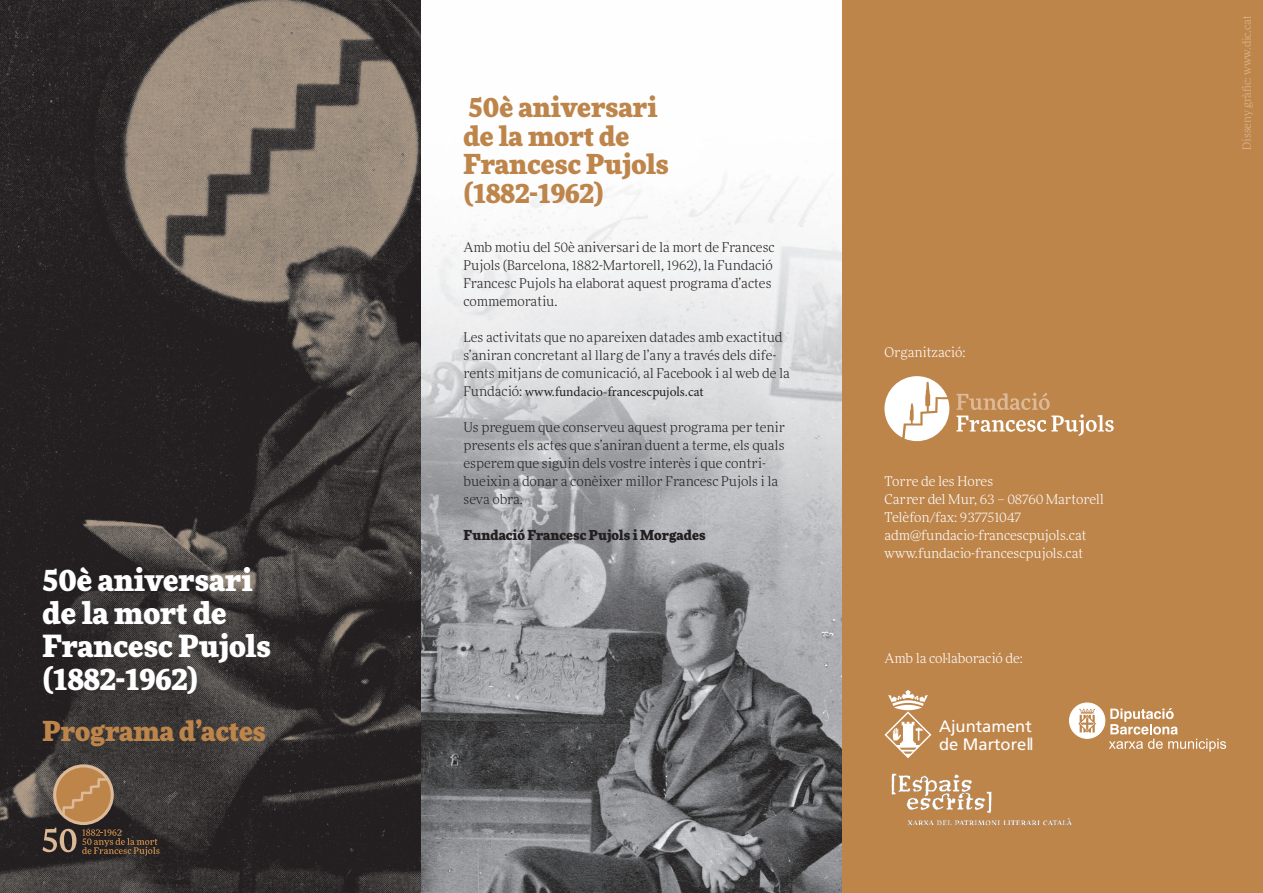
<style>
.page{position:relative;width:1263px;height:893px;background:#fff}
.page>*{position:absolute;margin:0;border:0;box-sizing:border-box;transform-origin:0 0}
.t1{font:900 30px "More Pro";color:#fff}
.t2{font:900 27px "More Pro";color:#be854b}
.t3{font:16.5px/17.2px "Frutiger";color:#fff}
.t4{font:300 13.5px/18px "More Pro";color:#231f20}
.t5{font:300 13.5px "More Pro";color:#fff}
.t6{font:900 13.5px "More Pro";color:#231f20}
.t7{font:300 11.25px "More Pro";color:#dcb997}
.s1{font-family:"Minion Pro";font-weight:400}
</style>
<div class="page">
<img style="left:421px;top:179px;width:421px;height:714px">
<svg style="left:0;top:0;width:421px;height:893px;background:#423d3a"></svg>
<svg style="left:55px;top:766px;width:57px;height:57px"></svg>
<div style="left:53px;top:764px;width:61px;height:61px;border:3px solid #dcb997;border-radius:50%"></div>
<svg style="left:43px;top:828px;width:33px;height:24px"></svg>
<svg style="left:82px;top:829px;width:78px;height:27px;background:#46372c"></svg>
<svg style="left:61px;top:776px;width:49px;height:42px;background:#bf8a54"></svg>
<div style="left:842px;top:0;width:421px;height:893px;background:#be854b"></div>
<img style="left:891px;top:773px;width:181px;height:53px">
<svg style="left:884px;top:690px;width:47px;height:68px"></svg>
<div style="left:1069px;top:703px;width:36px;height:35px;background:#fff;border-radius:50%"></div>
<div style="left:1069px;top:702px;width:36px;height:37px;border:1px solid #fff;border-radius:50%"></div>
<svg style="left:1109px;top:708px;width:117px;height:44px"></svg>
<svg style="left:1078px;top:709px;width:18px;height:23px"></svg>
<svg style="left:956px;top:393px;width:158px;height:43px"></svg>
<svg style="left:884px;top:376px;width:65px;height:65px"></svg>
<p class="t1" style="left:43px;top:555px;width:211px">50è aniversari</p>
<p class="t1" style="left:43px;top:588px;width:186px">de la mort de</p>
<p class="t1" style="left:43px;top:621px;width:230px">Francesc Pujols</p>
<p class="t1" style="left:43px;top:654px;width:157px">(1882-1962)</p>
<p class="t2" style="left:43px;top:709px;width:225px">Programa d’actes</p>
<p class="t2" style="left:468px;top:86px;width:190px">50è aniversari</p>
<p class="t2" style="left:463px;top:114px;width:167px">de la mort de</p>
<p class="t2" style="left:463px;top:143px;width:207px">Francesc Pujols</p>
<p class="t2" style="left:463px;top:171px;width:142px">(1882-1962)</p>
<p class="t4" style="left:463px;top:238px;width:313px">Amb motiu del 50è aniversari de la mort de Francesc Pujols (Barcelona, 1882-Martorell, 1962), la Fundació Francesc Pujols ha elaborat aquest programa d’actes commemoratiu.</p>
<p class="t4" style="left:463px;top:328px;width:328px">Les activitats que no apareixen datades amb exactitud s’aniran concretant al llarg de l’any a través dels dife&shy;rents mitjans de comunicació, al Facebook i al web de la Fundació: <span class="s1">www.fundacio-francescpujols.cat</span></p>
<p class="t4" style="left:463px;top:418px;width:323px">Us preguem que conserveu aquest programa per tenir presents els actes que s’aniran duent a terme, els quals esperem que siguin dels vostre interès i que contri&shy;bueixin a donar a conèixer millor Francesc Pujols i la seva obra.</p>
<p class="t6" style="left:463px;top:524px;width:243px">Fundació Francesc Pujols i Morgades</p>
<p class="t5" style="left:884px;top:344px;width:83px">Organització:</p>
<p class="t5" style="left:884px;top:472px;width:110px">Torre de les Hores</p>
<p class="t5" style="left:884px;top:490px;width:221px">Carrer del Mur, 63 – 08760 Martorell</p>
<p class="t5" style="left:884px;top:508px;width:138px">Telèfon/fax: 937751047</p>
<p class="t5" style="left:884px;top:526px;width:203px">adm@fundacio-francescpujols.cat</p>
<p class="t5" style="left:884px;top:544px;width:200px">www.fundacio-francescpujols.cat</p>
<p class="t5" style="left:884px;top:650px;width:140px">Amb la col·laboració de:</p>
<p class="t3" style="left:939px;top:718px;width:96px">Ajuntament de Martorell</p>
<p class="t7" style="left:1239px;top:150px;width:136px;rotate:-90deg">Disseny gràfic: www.dic.cat</p>
</div>
